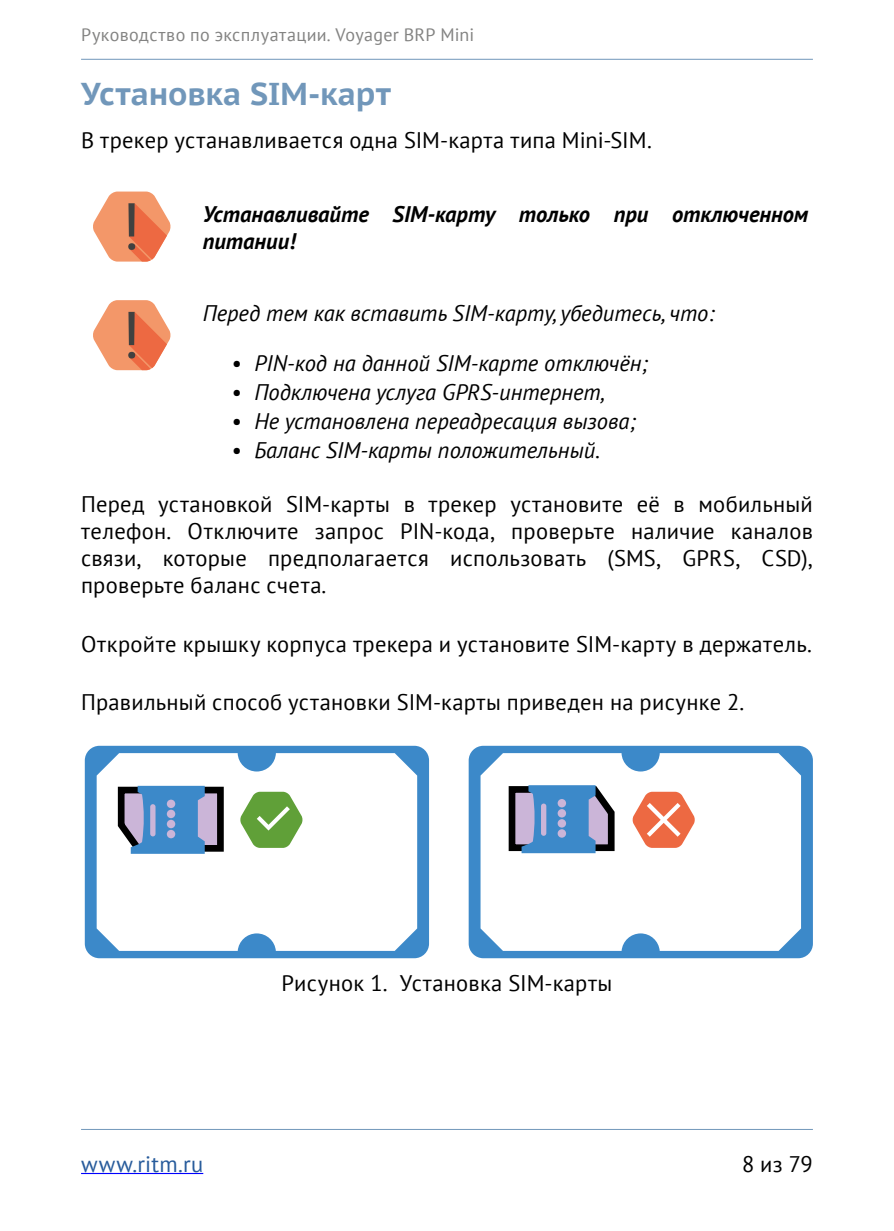
<style>
.page{position:relative;width:894px;height:1231px;background:#fff}
.page>*{position:absolute;margin:0;border:0;box-sizing:border-box;transform-origin:0 0}
.t1{font:65.02px "Roboto";color:#414140}
.t2{font:700 31.5px "PT Sans Caption";letter-spacing:-.005em;color:#7197ba}
.t3{font:22.5px/27px "PT Sans";letter-spacing:.015em;color:#000;text-align:justify}
.t4{font:italic 22.5px "PT Sans";color:#000}
.t5{font:italic 700 22.5px/27px "PT Sans";color:#000}
.t6{font:22.5px "PT Sans";letter-spacing:.015em;color:#275b9b}
.t7{font:18px "PT Sans";letter-spacing:.02em;color:#838382}
.s1{font-style:normal}
</style>
<div class="page">
<hr style="left:81px;top:1173px;width:122px;height:1px;background:#00f">
<hr style="left:81px;top:1129px;width:731px;height:1px;background:#7197ba">
<hr style="left:81px;top:59px;width:731px;height:1px;background:#7197ba">
<svg style="left:93px;top:192px;width:78px;height:70px"></svg>
<svg style="left:93px;top:300px;width:78px;height:70px"></svg>
<svg style="left:85px;top:746px;width:344px;height:212px"></svg>
<svg style="left:114px;top:783px;width:113px;height:72px;background:#7693b9"></svg>
<svg style="left:240px;top:792px;width:63px;height:56px"></svg>
<svg style="left:468px;top:746px;width:344px;height:212px"></svg>
<p class="t7" style="left:81px;top:23px;width:394px">Руководство по эксплуатации. Voyager BRP Mini</p>
<h2 class="t2" style="left:81px;top:73px;width:311px">Установка SIM-карт</h2>
<p class="t3" style="left:81px;top:126px;width:572px">В трекер устанавливается одна SIM-карта типа Mini-SIM.</p>
<h1 class="t1" style="left:123px;top:181px;width:18px">!</h1>
<p class="t5" style="left:202px;top:200px;width:607px">Устанавливайте SIM-карту только при отключенном питании!</p>
<h1 class="t1" style="left:123px;top:289px;width:18px">!</h1>
<p class="t4" style="left:202px;top:299px;width:513px">Перед тем как вставить SIM-карту, убедитесь, что:</p>
<p class="t4" style="left:232px;top:348px;width:417px"><span class="s1">•</span> PIN-код на данной SIM-карте отключён;</p>
<p class="t4" style="left:232px;top:378px;width:374px"><span class="s1">•</span> Подключена услуга GPRS-интернет,</p>
<p class="t4" style="left:232px;top:407px;width:405px"><span class="s1">•</span> Не установлена переадресация вызова;</p>
<p class="t4" style="left:232px;top:436px;width:369px"><span class="s1">•</span> Баланс SIM-карты положительный.</p>
<p class="t3" style="left:81px;top:490px;width:733px">Перед установкой SIM-карты в трекер установите её в мобильный телефон. Отключите запрос PIN-кода, проверьте наличие каналов связи, которые предполагается использовать (SMS, GPRS, CSD), проверьте баланс счета.</p>
<p class="t3" style="left:81px;top:630px;width:732px">Откройте крышку корпуса трекера и установите SIM-карту в держатель.</p>
<p class="t3" style="left:81px;top:688px;width:664px">Правильный способ установки SIM-карты приведен на рисунке 2.</p>
<p class="t3" style="left:281px;top:969px;width:332px">Рисунок 1. Установка SIM-карты</p>
<p class="t6" style="left:81px;top:1149px;width:124px">www.ritm.ru</p>
<p class="t3" style="left:741px;top:1150px;width:72px">8 из 79</p>
</div>
